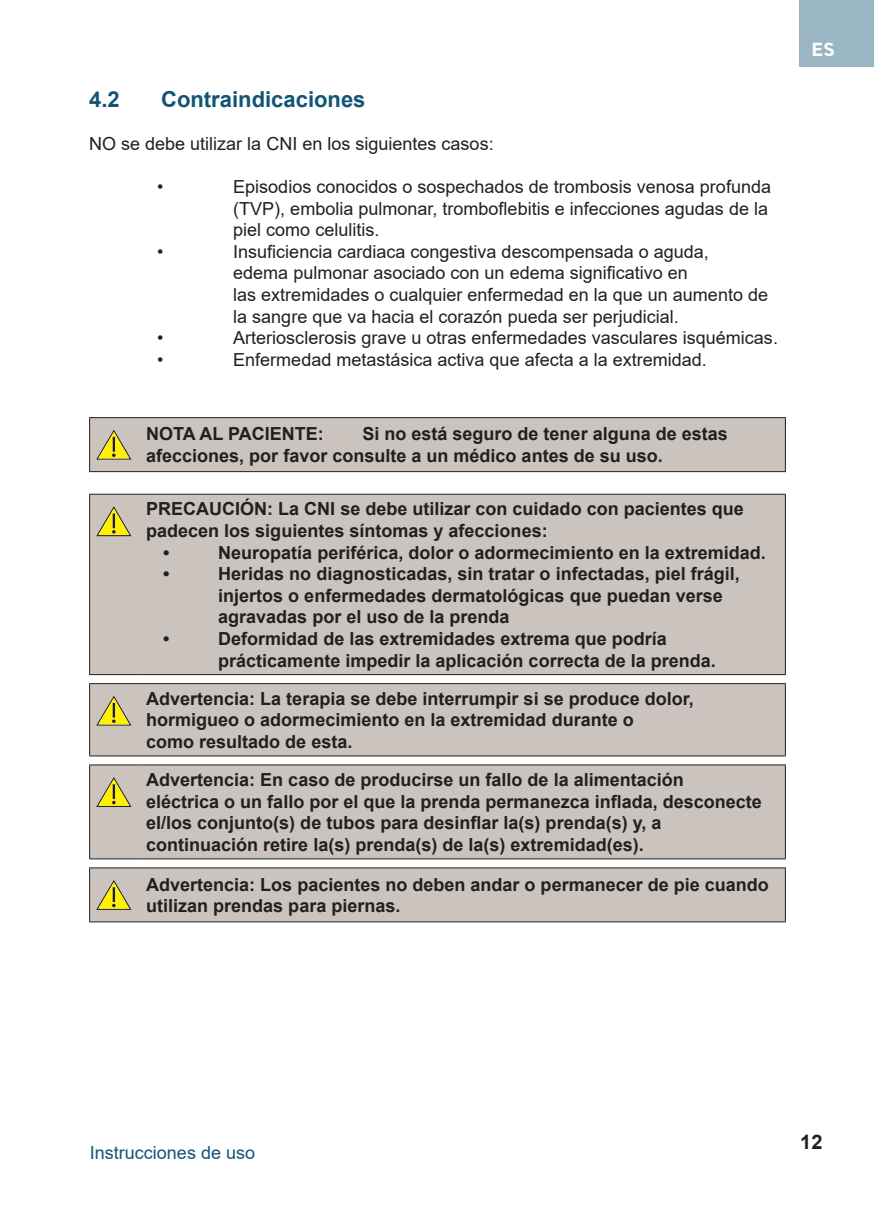
<style>
.page{position:relative;width:874px;height:1225px;background:#fff}
.page>*{position:absolute;margin:0;border:0;box-sizing:border-box;transform-origin:0 0}
.Sub_Heading{font:700 22px "Arial";color:#115575}
.t1{font:700 20px "Arial";color:#231f20}
.Warning{font:700 18px/21.6px "Arial";color:#231f20}
.Body_Text{font:18px/21.6px "Arial";color:#231f20}
.Bold_Italic{font:700 18px/21.6px "Arial";color:#231f20}
.t2{font:18px "Arial";color:#115575}
.t3{font:700 18px "Santral";color:#fff}
</style>
<div class="page">
<div style="left:798px;top:0;width:75px;height:67px;background:#9ab6c2"></div>
<hr style="left:89px;top:417px;width:49px;height:1px;background:#231f20">
<hr style="left:89px;top:418px;width:1px;height:53px;background:#231f20">
<hr style="left:89px;top:471px;width:49px;height:1px;background:#231f20">
<hr style="left:138px;top:471px;width:647px;height:1px;background:#231f20">
<div style="left:90px;top:417px;width:695px;height:54px;background:#cbc3be"></div>
<div style="left:90px;top:495px;width:694px;height:179px;background:#cbc3be"></div>
<hr style="left:89px;top:494px;width:49px;height:1px;background:#231f20">
<hr style="left:89px;top:495px;width:1px;height:179px;background:#231f20">
<hr style="left:138px;top:494px;width:647px;height:1px;background:#231f20">
<hr style="left:784px;top:495px;width:1px;height:179px;background:#231f20">
<hr style="left:89px;top:674px;width:49px;height:1px;background:#231f20">
<hr style="left:138px;top:674px;width:647px;height:1px;background:#231f20">
<svg style="left:96px;top:506px;width:35px;height:30px"></svg>
<div style="left:90px;top:684px;width:694px;height:71px;background:#cbc3be"></div>
<hr style="left:89px;top:683px;width:49px;height:1px;background:#231f20">
<hr style="left:89px;top:684px;width:1px;height:71px;background:#231f20">
<hr style="left:138px;top:683px;width:647px;height:1px;background:#231f20">
<hr style="left:784px;top:684px;width:1px;height:71px;background:#231f20">
<hr style="left:89px;top:755px;width:49px;height:1px;background:#231f20">
<hr style="left:138px;top:755px;width:647px;height:1px;background:#231f20">
<svg style="left:96px;top:695px;width:35px;height:30px"></svg>
<div style="left:90px;top:765px;width:694px;height:93px;background:#cbc3be"></div>
<hr style="left:89px;top:764px;width:49px;height:1px;background:#231f20">
<hr style="left:89px;top:765px;width:1px;height:93px;background:#231f20">
<hr style="left:138px;top:764px;width:647px;height:1px;background:#231f20">
<hr style="left:784px;top:765px;width:1px;height:93px;background:#231f20">
<hr style="left:89px;top:858px;width:49px;height:1px;background:#231f20">
<hr style="left:138px;top:858px;width:647px;height:1px;background:#231f20">
<svg style="left:96px;top:777px;width:35px;height:30px"></svg>
<hr style="left:89px;top:867px;width:49px;height:1px;background:#231f20">
<hr style="left:89px;top:868px;width:1px;height:53px;background:#231f20">
<hr style="left:138px;top:867px;width:647px;height:1px;background:#231f20">
<hr style="left:89px;top:921px;width:49px;height:1px;background:#231f20">
<div style="left:90px;top:868px;width:695px;height:54px;background:#cbc3be"></div>
<p class="Sub_Heading" style="left:89px;top:83px;width:32px">4.2</p>
<p class="Sub_Heading" style="left:161px;top:83px;width:206px">Contraindicaciones</p>
<p class="Body_Text" style="left:89px;top:133px;width:406px">NO se debe utilizar la CNI en los siguientes casos:</p>
<p class="Body_Text" style="left:157px;top:176px;width:8px">•</p>
<p class="Body_Text" style="left:233px;top:176px;width:539px">Episodios conocidos o sospechados de trombosis venosa profunda (TVP), embolia pulmonar, tromboflebitis e infecciones agudas de la piel como celulitis.</p>
<p class="Body_Text" style="left:157px;top:241px;width:8px">•</p>
<p class="Body_Text" style="left:233px;top:241px;width:536px">Insuficiencia cardiaca congestiva descompensada o aguda, edema pulmonar asociado con un edema significativo en<br>las extremidades o cualquier enfermedad en la que un aumento de la sangre que va hacia el corazón pueda ser perjudicial.</p>
<p class="Body_Text" style="left:157px;top:327px;width:8px">•</p>
<p class="Body_Text" style="left:233px;top:327px;width:546px">Arteriosclerosis grave u otras enfermedades vasculares isquémicas.</p>
<p class="Body_Text" style="left:157px;top:349px;width:8px">•</p>
<p class="Body_Text" style="left:233px;top:349px;width:475px">Enfermedad metastásica activa que afecta a la extremidad.</p>
<p class="Bold_Italic" style="left:146px;top:423px;width:583px;text-indent:216px">Si no está seguro de tener alguna de estas afecciones, por favor consulte a un médico antes de su uso.</p>
<p class="Warning" style="left:146px;top:498px;width:599px">PRECAUCIÓN: La CNI se debe utilizar con cuidado con pacientes que padecen los siguientes síntomas y afecciones:</p>
<p class="Warning" style="left:163px;top:541px;width:8px">•</p>
<p class="Warning" style="left:218px;top:541px;width:549px">Neuropatía periférica, dolor o adormecimiento en la extremidad.</p>
<p class="Warning" style="left:163px;top:563px;width:8px">•</p>
<p class="Warning" style="left:218px;top:563px;width:523px">Heridas no diagnosticadas, sin tratar o infectadas, piel frágil, injertos o enfermedades dermatológicas que puedan verse agravadas por el uso de la prenda</p>
<p class="Warning" style="left:163px;top:628px;width:8px">•</p>
<p class="Warning" style="left:218px;top:628px;width:499px">Deformidad de las extremidades extrema que podría prácticamente impedir la aplicación correcta de la prenda.</p>
<p class="Warning" style="left:146px;top:688px;width:549px">Advertencia: La terapia se debe interrumpir si se produce dolor, hormigueo o adormecimiento en la extremidad durante o</p>
<p class="Warning" style="left:146px;top:731px;width:208px">como resultado de esta.</p>
<p class="Warning" style="left:146px;top:769px;width:539px">Advertencia: En caso de producirse un fallo de la alimentación</p>
<p class="Warning" style="left:146px;top:790px;width:617px">eléctrica o un fallo por el que la prenda permanezca inflada, desconecte el/los conjunto(s) de tubos para desinflar la(s) prenda(s) y, a continuación retire la(s) prenda(s) de la(s) extremidad(es).</p>
<p class="Warning" style="left:146px;top:873px;width:624px">Advertencia: Los pacientes no deben andar o permanecer de pie cuando utilizan prendas para piernas.</p>
<p class="Bold_Italic" style="left:146px;top:423px;width:179px">NOTA AL PACIENTE:</p>
<p class="t3" style="left:811px;top:37px;width:25px">ES</p>
<p class="t2" style="left:90px;top:1140px;width:167px">Instrucciones de uso</p>
<p class="t1" style="left:799px;top:1128px;width:24px">12</p>
</div>
